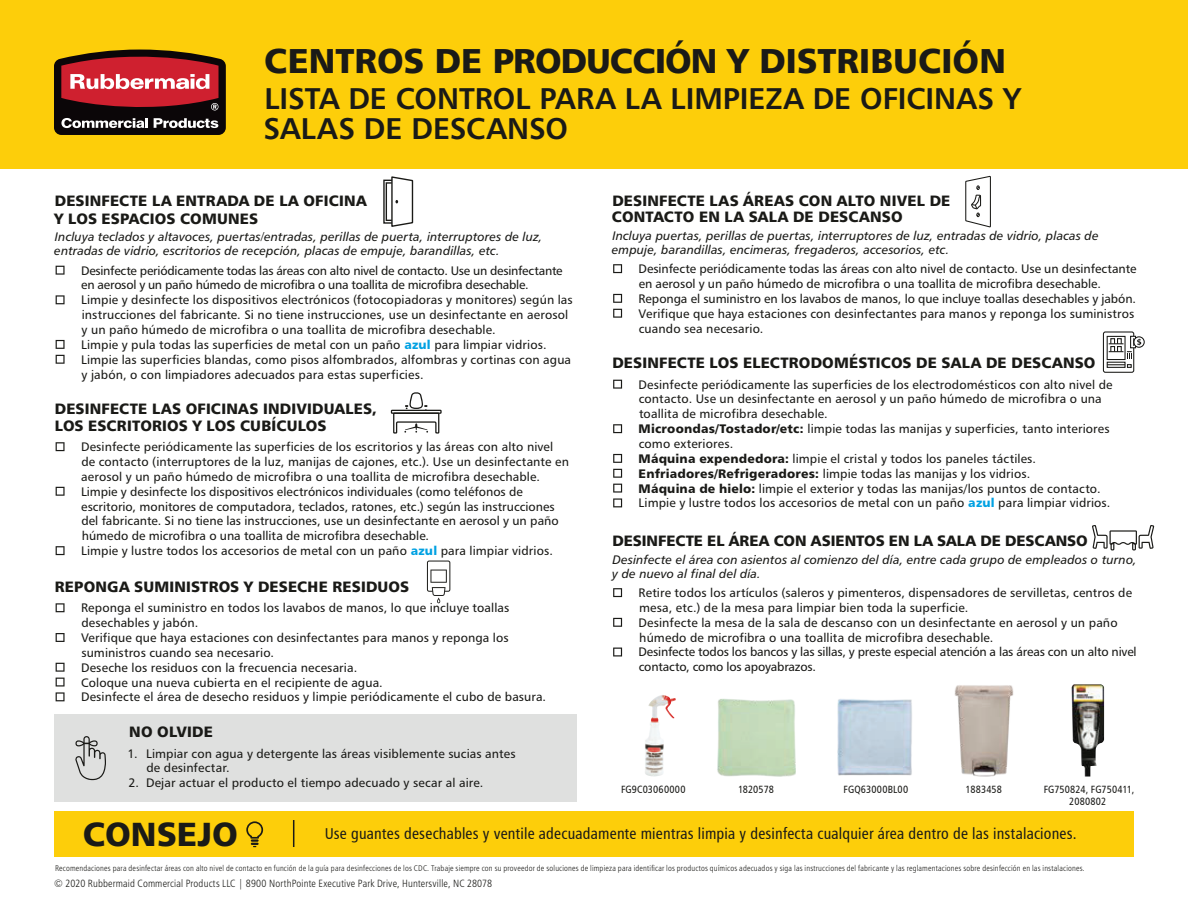
<style>
.page{position:relative;width:1188px;height:918px;background:#fff}
.page>*{position:absolute;margin:0;border:0;box-sizing:border-box;transform-origin:0 0}
.t1{font:34.5px "Humanist 777 BT Black B";letter-spacing:-.005em;color:#1a1a17}
.t2{font:33.45px "Humanist 777 BT Black B";color:#1a1a17}
.t3{font:30px/30.3px "Humanist 777 BT Bold B";color:#1a1a17}
.t4{font:15.75px "Humanist 777 BT Roman Condensed B";letter-spacing:.01em;color:#1a1a17}
.t5{font:15px/16.5px "Humanist 777 BT Black B";letter-spacing:.01em;color:#1a1a17}
.t6{font:12.3px/14.9px "Humanist 777 BT Roman B";letter-spacing:.005em;color:#1a1a17}
.t7{font:12.3px/14.2px "Humanist 777 BT Italic B";letter-spacing:.01em;color:#1a1a17}
.t8{font:10.5px "Humanist 777 BT Light Condensed B";letter-spacing:.015em;color:#1a1a17}
.t9{font:10.5px/12.6px "Humanist 777 BT Roman Condensed B";letter-spacing:.015em;color:#1a1a17;text-align:center}
.t10{font:10.5px "Humanist 777 BT Roman Condensed B";letter-spacing:-.005em;color:#1a1a17}
.t11{font:8.25px "Humanist 777 BT Light Condensed B";letter-spacing:.02em;color:#1a1a17}
.s1{font-family:"Humanist 777 BT Black B";color:#00a1e2}
.s2{font-family:"Humanist 777 BT Black B"}
</style>
<div class="page">
<div style="left:0;top:0;width:1188px;height:169px;background:#fdce0a"></div>
<svg style="left:54px;top:50px;width:172px;height:85px"></svg>
<svg style="left:56px;top:266px;width:9px;height:9px"></svg>
<svg style="left:56px;top:295px;width:9px;height:9px"></svg>
<svg style="left:56px;top:340px;width:9px;height:9px"></svg>
<svg style="left:56px;top:355px;width:9px;height:9px"></svg>
<svg style="left:56px;top:442px;width:9px;height:9px"></svg>
<svg style="left:56px;top:487px;width:9px;height:9px"></svg>
<svg style="left:56px;top:546px;width:9px;height:9px"></svg>
<svg style="left:56px;top:603px;width:9px;height:9px"></svg>
<svg style="left:56px;top:633px;width:9px;height:9px"></svg>
<svg style="left:56px;top:663px;width:9px;height:9px"></svg>
<svg style="left:56px;top:678px;width:9px;height:23px"></svg>
<svg style="left:613px;top:264px;width:9px;height:9px"></svg>
<svg style="left:613px;top:294px;width:9px;height:9px"></svg>
<svg style="left:613px;top:309px;width:9px;height:9px"></svg>
<svg style="left:613px;top:380px;width:9px;height:9px"></svg>
<svg style="left:613px;top:424px;width:9px;height:9px"></svg>
<svg style="left:613px;top:454px;width:9px;height:9px"></svg>
<svg style="left:613px;top:469px;width:9px;height:9px"></svg>
<svg style="left:613px;top:484px;width:9px;height:23px"></svg>
<svg style="left:613px;top:588px;width:9px;height:9px"></svg>
<svg style="left:613px;top:618px;width:9px;height:9px"></svg>
<svg style="left:613px;top:648px;width:9px;height:8px"></svg>
<svg style="left:965px;top:176px;width:26px;height:51px"></svg>
<svg style="left:1092px;top:525px;width:62px;height:25px"></svg>
<div style="left:1103px;top:331px;width:31px;height:42px;border:1px solid #1a1a17;border-radius:2px"></div>
<div style="left:1133px;top:336px;width:12px;height:12px;border:1px solid #1a1a17;border-radius:50%"></div>
<svg style="left:1107px;top:335px;width:34px;height:33px"></svg>
<svg style="left:426px;top:560px;width:25px;height:43px"></svg>
<div style="left:386px;top:182px;width:6px;height:39px;border:1px solid #1a1a17"></div>
<svg style="left:391px;top:176px;width:23px;height:51px"></svg>
<div style="left:391px;top:410px;width:51px;height:4px;border:1px solid #1a1a17"></div>
<svg style="left:392px;top:392px;width:48px;height:42px"></svg>
<div style="left:54px;top:811px;width:1080px;height:45px;background:#fdce0a"></div>
<svg style="left:293px;top:820px;width:1px;height:27px"></svg>
<svg style="left:246px;top:821px;width:17px;height:26px"></svg>
<div style="left:54px;top:714px;width:522px;height:88px;background:#dfe0df"></div>
<svg style="left:76px;top:736px;width:30px;height:44px"></svg>
<img style="left:717px;top:699px;width:79px;height:78px">
<img style="left:837px;top:699px;width:75px;height:77px">
<img style="left:645px;top:695px;width:31px;height:82px">
<img style="left:954px;top:685px;width:60px;height:92px">
<img style="left:1071px;top:684px;width:33px;height:93px">
<h1 class="t1" style="left:264px;top:39px;width:743px">CENTROS DE PRODUCCIÓN Y DISTRIBUCIÓN</h1>
<h3 class="t3" style="left:263px;top:83px;width:759px">LISTA DE CONTROL PARA LA LIMPIEZA DE OFICINAS Y<br>SALAS DE DESCANSO</h3>
<p class="t5" style="left:54px;top:191px;width:314px;line-height:18px">DESINFECTE LA ENTRADA DE LA OFICINA<br>Y LOS ESPACIOS COMUNES</p>
<p class="t7" style="left:54px;top:230px;width:490px">Incluya teclados y altavoces, puertas/entradas, perillas de puerta, interruptores de luz, entradas de vidrio, escritorios de recepción, placas de empuje, barandillas, etc.</p>
<p class="t6" style="left:81px;top:263px;width:493px">Desinfecte periódicamente todas las áreas con alto nivel de contacto. Use un desinfectante en aerosol y un paño húmedo de microfibra o una toallita de microfibra desechable.<br>Limpie y desinfecte los dispositivos electrónicos (fotocopiadoras y monitores) según las instrucciones del fabricante. Si no tiene instrucciones, use un desinfectante en aerosol y un paño húmedo de microfibra o una toallita de microfibra desechable.<br>Limpie y pula todas las superficies de metal con un paño <span class="s1">azul</span> para limpiar vidrios.<br>Limpie las superficies blandas, como pisos alfombrados, alfombras y cortinas con agua y jabón, o con limpiadores adecuados para estas superficies.</p>
<p class="t5" style="left:55px;top:401px;width:323px">DESINFECTE LAS OFICINAS INDIVIDUALES,<br>LOS ESCRITORIOS Y LOS CUBÍCULOS</p>
<p class="t6" style="left:81px;top:439px;width:489px">Desinfecte periódicamente las superficies de los escritorios y las áreas con alto nivel de contacto (interruptores de la luz, manijas de cajones, etc.). Use un desinfectante en aerosol y un paño húmedo de microfibra o una toallita de microfibra desechable.<br>Limpie y desinfecte los dispositivos electrónicos individuales (como teléfonos de escritorio, monitores de computadora, teclados, ratones, etc.) según las instrucciones del fabricante. Si no tiene las instrucciones, use un desinfectante en aerosol y un paño húmedo de microfibra o una toallita de microfibra desechable.<br>Limpie y lustre todos los accesorios de metal con un paño <span class="s1">azul</span> para limpiar vidrios.</p>
<p class="t5" style="left:55px;top:578px;width:356px">REPONGA SUMINISTROS Y DESECHE RESIDUOS</p>
<p class="t6" style="left:81px;top:600px;width:467px">Reponga el suministro en todos los lavabos de manos, lo que incluye toallas desechables y jabón.<br>Verifique que haya estaciones con desinfectantes para manos y reponga los suministros cuando sea necesario.<br>Deseche los residuos con la frecuencia necesaria.<br>Coloque una nueva cubierta en el recipiente de agua.<br>Desinfecte el área de desecho residuos y limpie periódicamente el cubo de basura.</p>
<p class="t5" style="left:612px;top:192px;width:340px">DESINFECTE LAS ÁREAS CON ALTO NIVEL DE<br>CONTACTO EN LA SALA DE DESCANSO</p>
<p class="t7" style="left:612px;top:228px;width:488px">Incluya puertas, perillas de puertas, interruptores de luz, entradas de vidrio, placas de empuje, barandillas, encimeras, fregaderos, accesorios, etc.</p>
<p class="t6" style="left:639px;top:261px;width:499px">Desinfecte periódicamente todas las áreas con alto nivel de contacto. Use un desinfectante en aerosol y un paño húmedo de microfibra o una toallita de microfibra desechable.<br>Reponga el suministro en los lavabos de manos, lo que incluye toallas desechables y jabón.<br>Verifique que haya estaciones con desinfectantes para manos y reponga los suministros cuando sea necesario.</p>
<p class="t5" style="left:612px;top:354px;width:485px">DESINFECTE LOS ELECTRODOMÉSTICOS DE SALA DE DESCANSO</p>
<p class="t6" style="left:639px;top:377px;width:476px">Desinfecte periódicamente las superficies de los electrodomésticos con alto nivel de contacto. Use un desinfectante en aerosol y un paño húmedo de microfibra o una toallita de microfibra desechable.<br><span class="s2">Microondas/Tostador/etc:</span> limpie todas las manijas y superficies, tanto interiores como exteriores.<br><span class="s2">Máquina expendedora:</span> limpie el cristal y todos los paneles táctiles.<br><span class="s2">Enfriadores/Refrigeradores:</span> limpie todas las manijas y los vidrios.<br><span class="s2">Máquina de hielo:</span> limpie el exterior y todas las manijas/los puntos de contacto.<br>Limpie y lustre todos los accesorios de metal con un paño <span class="s1">azul</span> para limpiar vidrios.</p>
<p class="t5" style="left:612px;top:532px;width:477px">DESINFECTE EL ÁREA CON ASIENTOS EN LA SALA DE DESCANSO</p>
<p class="t7" style="left:612px;top:552px;width:526px">Desinfecte el área con asientos al comienzo del día, entre cada grupo de empleados o turno, y de nuevo al final del día.</p>
<p class="t6" style="left:639px;top:585px;width:500px">Retire todos los artículos (saleros y pimenteros, dispensadores de servilletas, centros de mesa, etc.) de la mesa para limpiar bien toda la superficie.<br>Desinfecte la mesa de la sala de descanso con un desinfectante en aerosol y un paño húmedo de microfibra o una toallita de microfibra desechable.<br>Desinfecte todos los bancos y las sillas, y preste especial atención a las áreas con un alto nivel contacto, como los apoyabrazos.</p>
<p class="t5" style="left:129px;top:723px;width:85px">NO OLVIDE</p>
<p class="t6" style="left:146px;top:746px;width:371px;text-indent:-19px">1. Limpiar con agua y detergente las áreas visiblemente sucias antes de desinfectar.</p>
<p class="t6" style="left:129px;top:775px;width:356px">2. Dejar actuar el producto el tiempo adecuado y secar al aire.</p>
<p class="t9" style="left:621px;top:782px;width:66px">FG9C03060000</p>
<p class="t10" style="left:738px;top:782px;width:37px">1820578</p>
<p class="t9" style="left:843px;top:782px;width:66px">FGQ63000BL00</p>
<p class="t9" style="left:966px;top:782px;width:38px">1883458</p>
<p class="t9" style="left:1044px;top:782px;width:92px">FG750824, FG750411,<br>2080802</p>
<h2 class="t2" style="left:83px;top:813px;width:157px">CONSEJO</h2>
<p class="t4" style="left:325px;top:824px;width:754px">Use guantes desechables y ventile adecuadamente mientras limpia y desinfecta cualquier área dentro de las instalaciones.</p>
<p class="t11" style="left:55px;top:863px;width:1031px">Recomendaciones para desinfectar áreas con alto nivel de contacto en función de la guía para desinfecciones de los CDC. Trabaje siempre con su proveedor de soluciones de limpieza para identificar los productos químicos adecuados y siga las instrucciones del fabricante y las reglamentaciones sobre desinfección en las instalaciones.</p>
<p class="t8" style="left:54px;top:877px;width:440px">© 2020 Rubbermaid Commercial Products LLC | 8900 NorthPointe Executive Park Drive, Huntersville, NC 28078</p>
</div>
